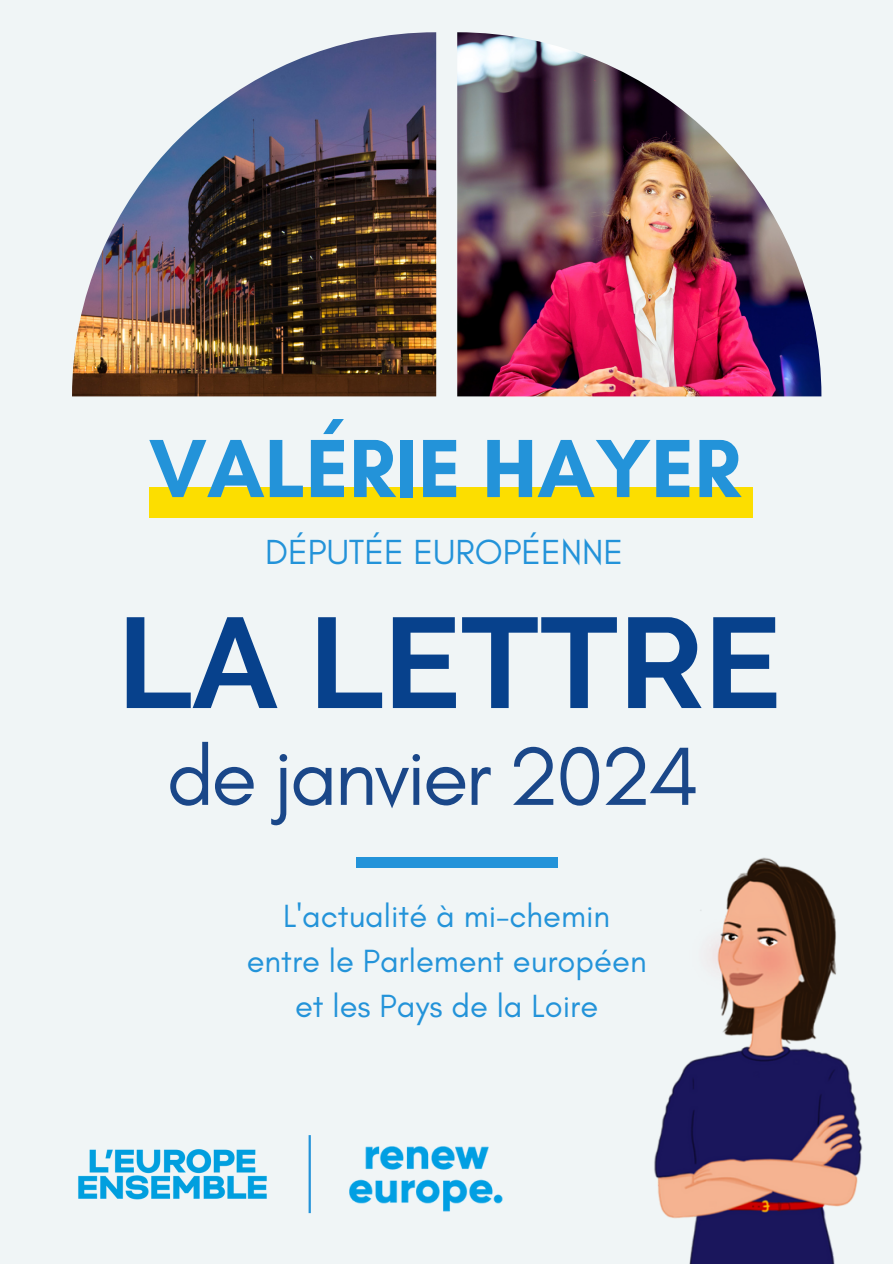
<style>
.page{position:relative;width:893px;height:1264px;background:#fff}
.page>*{position:absolute;margin:0;border:0;box-sizing:border-box;transform-origin:0 0}
.t1{font:700 127.8px "Raleway";color:#07418c}
.t2{font:84px "Glacial Indifference";letter-spacing:-.04em;color:#1a4789}
.t3{font:700 84px "Glacial Indifference";color:#2393d9}
.t4{font:35.55px "Glacial Indifference";color:#2393d9}
.t5{font:32.7px "Glacial Indifference";color:#2393d9}
</style>
<div class="page">
<div style="left:0;top:0;width:892px;height:1263px;background:#f0f5f6"></div>
<div style="left:356px;top:856px;width:202px;height:11px;background:#2393d9"></div>
<img style="left:78px;top:1149px;width:189px;height:51px">
<img style="left:349px;top:1146px;width:87px;height:58px">
<hr style="left:308px;top:1135px;width:3px;height:78px;background:#2393d9">
<div style="left:149px;top:488px;width:603px;height:30px;background:#fcde00"></div>
<img style="left:72px;top:32px;width:364px;height:364px">
<img style="left:436px;top:856px;width:427px;height:407px">
<img style="left:457px;top:32px;width:364px;height:364px">
<p class="t3" style="left:149px;top:417px;width:593px">VALÉRIE HAYER</p>
<p class="t4" style="left:265px;top:530px;width:359px">DÉPUTÉE EUROPÉENNE</p>
<h3 class="t1" style="left:117px;top:588px;width:664px">LA LETTRE</h3>
<p class="t2" style="left:166px;top:725px;width:534px">de janvier 2024</p>
<p class="t5" style="left:283px;top:896px;width:328px">L'actualité à mi-chemin</p>
<p class="t5" style="left:247px;top:941px;width:401px">entre le Parlement européen</p>
<p class="t5" style="left:295px;top:986px;width:304px">et les Pays de la Loire</p>
</div>
